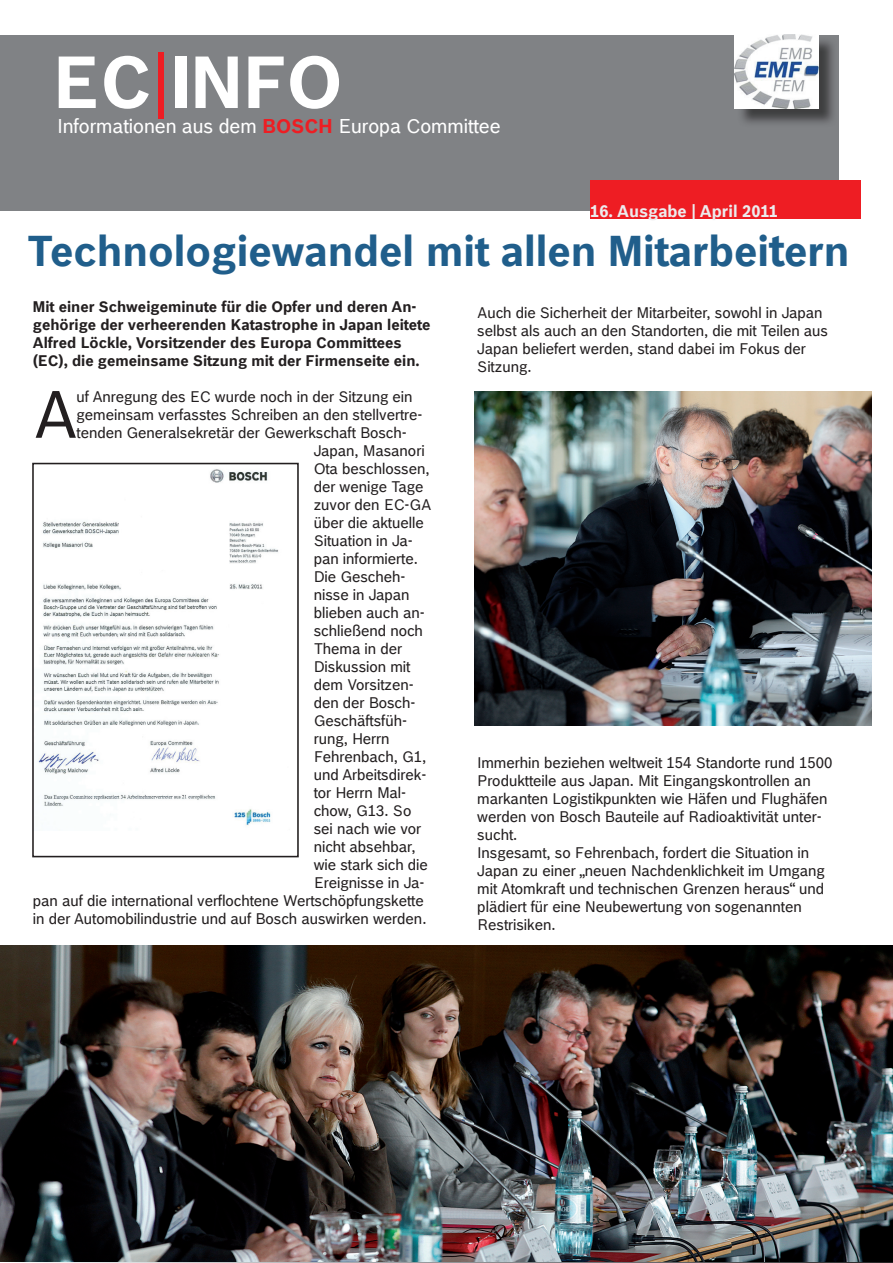
<style>
.page{position:relative;width:893px;height:1263px;background:#fff}
.page>*{position:absolute;margin:0;border:0;box-sizing:border-box;transform-origin:0 0}
.t1{font:700 72px "Bosch Office Sans";color:#fff}
.t2{font:65.4px "Bosch Office Sans";color:#231f20}
.t3{font:700 42px "Bosch Office Sans";color:#205e8b}
.t4{font:19.5px "Bosch Office Sans";color:#fff}
.t5{font:700 16.5px "Bosch Office Sans";color:#ececee}
.t6{font:15px/18px "Bosch Office Sans";color:#231f20}
.t7{font:700 15px/18px "Bosch Office Sans";color:#231f20}
.s1{font-weight:400;color:#ee1d23}
.s2{font-weight:700;color:#ee1d23}
.s3{font-size:45px}
</style>
<div class="page">
<div style="left:0;top:35px;width:839px;height:176px;background:#808285"></div>
<img style="left:741px;top:36px;width:93px;height:87px">
<img style="left:735px;top:34px;width:83px;height:75px">
<div style="left:590px;top:181px;width:270px;height:38px;background:#ee1d23"></div>
<svg style="left:39px;top:1262px;width:854px;height:1px"></svg>
<img style="left:38px;top:469px;width:240px;height:357px">
<div style="left:32px;top:463px;width:267px;height:394px;border:2px solid #231f20"></div>
<img style="left:0;top:946px;width:893px;height:316px">
<img style="left:474px;top:391px;width:398px;height:334px">
<h1 class="t1" style="left:52px;top:38px;width:292px">EC<span class="s1">|</span>INFO</h1>
<h3 class="t4" style="left:57px;top:114px;width:445px">Informationen aus dem <span class="s2">BOSCH</span> Europa Committee</h3>
<p class="t5" style="left:590px;top:201px;width:189px">16. Ausgabe | April 2011</p>
<h3 class="t3" style="left:28px;top:225px;width:823px">Technologiewandel mit allen Mitarbei<span class="s3">t</span>ern</h3>
<p class="t7" style="left:33px;top:297px;width:399px">Mit einer Schweigeminute für die Opfer und deren An&shy;gehörige der verheerenden Katastrophe in Japan leitete Alfred Löckle, Vorsitzender des Europa Committees (EC), die gemeinsame Sitzung mit der Firmenseite ein.</p>
<h2 class="t2" style="left:33px;top:373px;width:45px">A</h2>
<p class="t6" style="left:77px;top:387px;width:338px">uf Anregung des EC wurde noch in der Sitzung ein</p>
<p class="t6" style="left:77px;top:405px;width:347px">gemeinsam verfasstes Schreiben an den stellvertre-</p>
<p class="t6" style="left:77px;top:423px;width:332px">tenden Generalsekretär der Gewerkschaft Bosch-</p>
<p class="t6" style="left:314px;top:441px;width:112px">Japan, Masanori</p>
<p class="t6" style="left:314px;top:459px;width:117px">Ota beschlossen,</p>
<p class="t6" style="left:314px;top:477px;width:111px">der wenige Tage</p>
<p class="t6" style="left:314px;top:495px;width:119px">zuvor den EC-GA</p>
<p class="t6" style="left:314px;top:513px;width:112px">über die aktuelle</p>
<p class="t6" style="left:314px;top:531px;width:101px">Situation in Ja-</p>
<p class="t6" style="left:314px;top:549px;width:106px">pan informierte.</p>
<p class="t6" style="left:314px;top:567px;width:93px">Die Gescheh-</p>
<p class="t6" style="left:314px;top:585px;width:97px">nisse in Japan</p>
<p class="t6" style="left:314px;top:603px;width:112px">blieben auch an-</p>
<p class="t6" style="left:314px;top:621px;width:111px">schließend noch</p>
<p class="t6" style="left:314px;top:639px;width:90px">Thema in der</p>
<p class="t6" style="left:314px;top:657px;width:98px">Diskussion mit</p>
<p class="t6" style="left:314px;top:675px;width:102px">dem Vorsitzen-</p>
<p class="t6" style="left:314px;top:693px;width:103px">den der Bosch-</p>
<p class="t6" style="left:314px;top:711px;width:95px">Geschäftsfüh-</p>
<p class="t6" style="left:314px;top:729px;width:77px">rung, Herrn</p>
<p class="t6" style="left:314px;top:747px;width:114px">Fehrenbach, G1,</p>
<p class="t6" style="left:314px;top:765px;width:114px">und Arbeitsdirek-</p>
<p class="t6" style="left:314px;top:783px;width:94px">tor Herrn Mal-</p>
<p class="t6" style="left:314px;top:801px;width:99px">chow, G13. So</p>
<p class="t6" style="left:314px;top:819px;width:109px">sei nach wie vor</p>
<p class="t6" style="left:314px;top:837px;width:103px">nicht absehbar,</p>
<p class="t6" style="left:314px;top:855px;width:116px">wie stark sich die</p>
<p class="t6" style="left:314px;top:873px;width:112px">Ereignisse in Ja-</p>
<p class="t6" style="left:33px;top:891px;width:392px">pan auf die international verflochtene Wertschöpfungskette</p>
<p class="t6" style="left:33px;top:909px;width:395px">in der Automobilindustrie und auf Bosch auswirken werden.</p>
<p class="t6" style="left:477px;top:304px;width:352px">Auch die Sicherheit der Mitarbeiter, sowohl in Japan selbst als auch an den Standorten, die mit Teilen aus Japan beliefert werden, stand dabei im Fokus der Sitzung.</p>
<p class="t6" style="left:477px;top:754px;width:357px">Immerhin beziehen weltweit 154 Standorte rund 1500<br>Produktteile aus Japan. Mit Eingangskontrollen an markanten Logistikpunkten wie Häfen und Flughäfen werden von Bosch Bauteile auf Radioaktivität unter&shy;sucht.<br>Insgesamt, so Fehrenbach, fordert die Situation in Japan zu einer „neuen Nachdenklichkeit im Umgang mit Atomkraft und technischen Grenzen heraus“ und plädiert für eine Neubewertung von sogenannten Restrisiken.</p>
</div>
